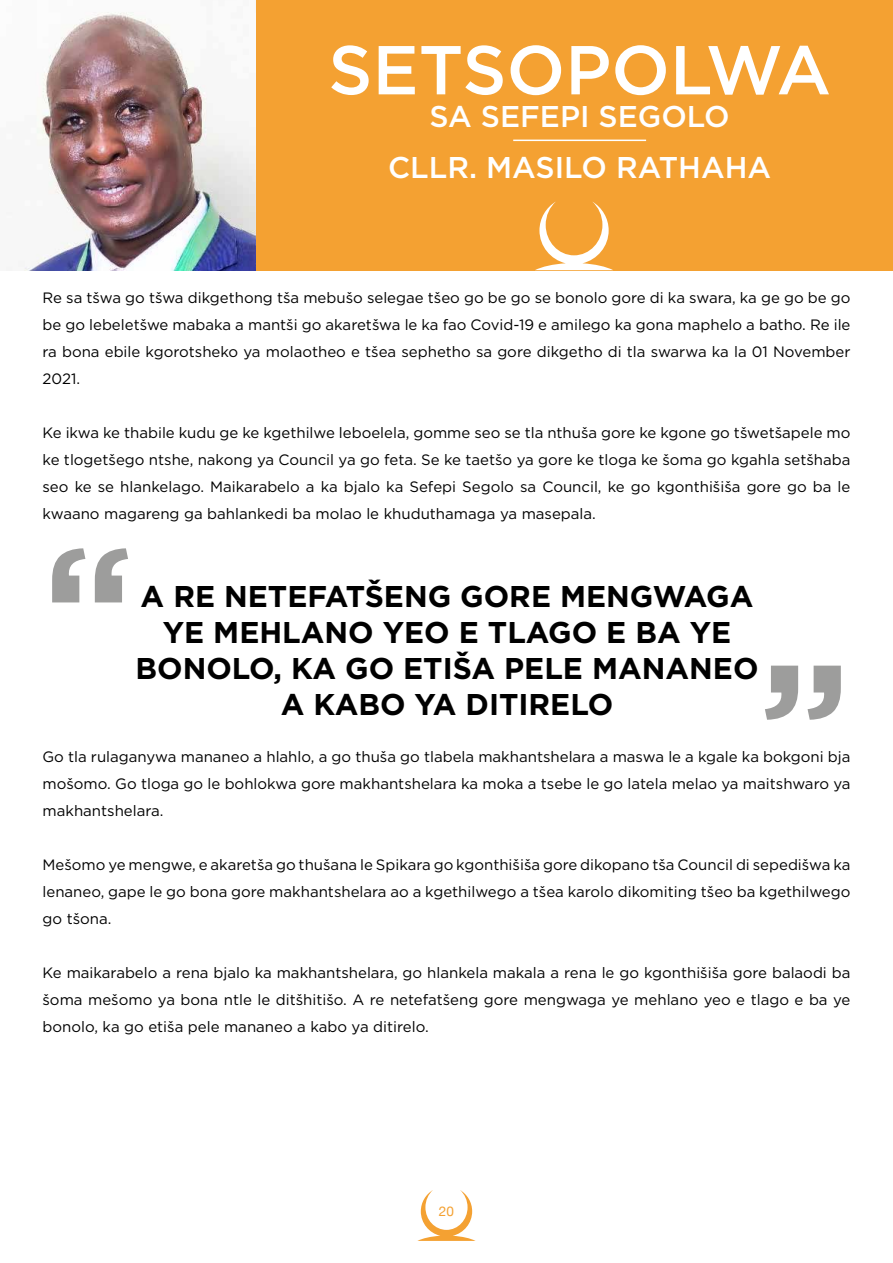
<style>
.page{position:relative;width:893px;height:1263px;background:#fff}
.page>*{position:absolute;margin:0;border:0;box-sizing:border-box;transform-origin:0 0}
.t1{font:500 69px "Gotham";color:#fff}
.t2{font:700 30px/36px "Gotham";color:#000;text-align:center}
.t3{font:500 30px/51px "Gotham";color:#fff;text-align:center}
.t4{font:15px/27px "Gotham";color:#000;text-align:justify}
.t5{font:13.5px "Helvetica Neue";color:#f4a132}
</style>
<div class="page">
<svg style="left:417px;top:1190px;width:59px;height:51px"></svg>
<div style="left:255px;top:0;width:638px;height:270px;background:#f4a132"></div>
<img style="left:24px;top:12px;width:231px;height:258px">
<svg style="left:535px;top:202px;width:78px;height:68px"></svg>
<svg style="left:52px;top:548px;width:76px;height:54px"></svg>
<svg style="left:765px;top:666px;width:76px;height:54px"></svg>
<hr style="left:513px;top:140px;width:133px;height:1px;background:#fff">
<h1 class="t1" style="left:328px;top:25px;width:504px">SETSOPOLWA</h1>
<h2 class="t3" style="left:388px;top:91px;width:385px">SA SEFEPI SEGOLO<br>CLLR. MASILO RATHAHA</h2>
<p class="t4" style="left:43px;top:284px;width:809px">Re sa tšwa go tšwa dikgethong tša mebušo selegae tšeo go be go se bonolo gore di ka swara, ka ge go be go be go lebeletšwe mabaka a mantši go akaretšwa le ka fao Covid-19 e amilego ka gona maphelo a batho. Re ile ra bona ebile kgorotsheko ya molaotheo e tšea sephetho sa gore dikgetho di tla swarwa ka la 01 November 2021.</p>
<p class="t4" style="left:43px;top:419px;width:809px">Ke ikwa ke thabile kudu ge ke kgethilwe leboelela, gomme seo se tla nthuša gore ke kgone go tšwetšapele mo ke tlogetšego ntshe, nakong ya Council ya go feta. Se ke taetšo ya gore ke tloga ke šoma go kgahla setšhaba seo ke se hlankelago. Maikarabelo a ka bjalo ka Sefepi Segolo sa Council, ke go kgonthišiša gore go ba le kwaano magareng ga bahlankedi ba molao le khuduthamaga ya masepala.</p>
<h2 class="t2" style="left:136px;top:578px;width:624px">A RE NETEFATŠENG GORE MENGWAGA<br>YE MEHLANO YEO E TLAGO E BA YE<br>BONOLO, KA GO ETIŠA PELE MANANEO<br>A KABO YA DITIRELO</h2>
<p class="t4" style="left:43px;top:743px;width:809px">Go tla rulaganywa mananeo a hlahlo, a go thuša go tlabela makhantshelara a maswa le a kgale ka bokgoni bja mošomo. Go tloga go le bohlokwa gore makhantshelara ka moka a tsebe le go latela melao ya maitshwaro ya makhantshelara.</p>
<p class="t4" style="left:43px;top:851px;width:809px">Mešomo ye mengwe, e akaretša go thušana le Spikara go kgonthišiša gore dikopano tša Council di sepedišwa ka lenaneo, gape le go bona gore makhantshelara ao a kgethilwego a tšea karolo dikomiting tšeo ba kgethilwego go tšona.</p>
<p class="t4" style="left:43px;top:959px;width:809px">Ke maikarabelo a rena bjalo ka makhantshelara, go hlankela makala a rena le go kgonthišiša gore balaodi ba šoma mešomo ya bona ntle le ditšhitišo. A re netefatšeng gore mengwaga ye mehlano yeo e tlago e ba ye bonolo, ka go etiša pele mananeo a kabo ya ditirelo.</p>
<p class="t5" style="left:439px;top:1201px;width:17px">20</p>
</div>
